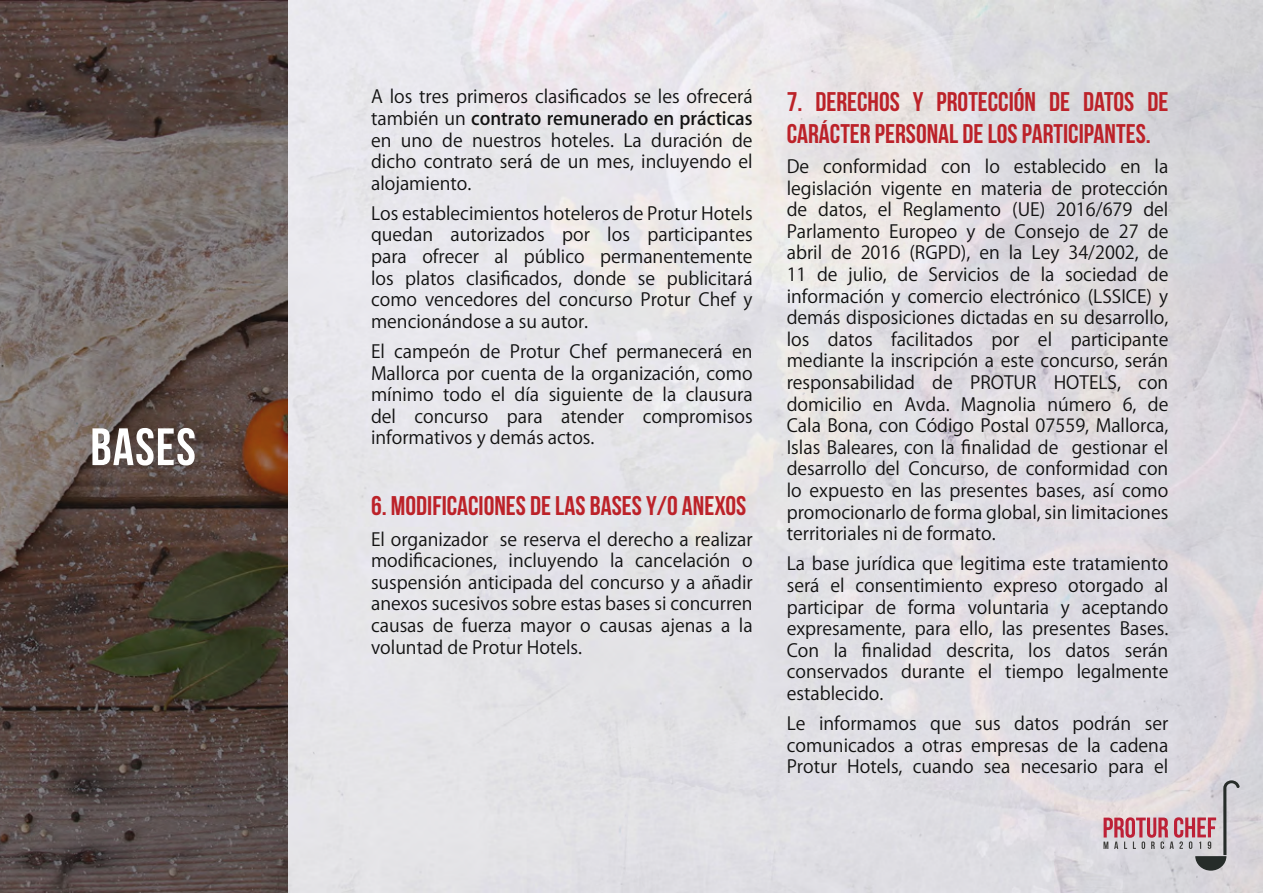
<style>
.page{position:relative;width:1263px;height:893px;background:#fff}
.page>*{position:absolute;margin:0;border:0;box-sizing:border-box;transform-origin:0 0}
.t1{font:52.5px "Bebas Neue";letter-spacing:.02em;color:#fff}
.t2{font:27px/32.4px "Bebas Neue";color:#bc2229}
.t3{font:18px/21.6px "Koz Go Pr 6 N";color:#121212;text-align:justify}
.s1{font-weight:500}
</style>
<div class="page">
<img style="left:287px;top:0;width:976px;height:893px">
<svg style="left:1103px;top:780px;width:137px;height:91px"></svg>
<img style="left:0;top:0;width:287px;height:893px">
<h1 class="t1" style="left:90px;top:418px;width:107px">BASES</h1>
<p class="t3" style="left:371px;top:86px;width:383px">A los tres primeros clasificados se les ofrecerá también un <span class="s1">contrato remunerado en prácticas </span>en uno de nuestros hoteles. La duración de dicho contrato será de un mes, incluyendo el alojamiento.</p>
<p class="t3" style="left:371px;top:203px;width:383px">Los establecimientos hoteleros de Protur Hotels quedan autorizados por los participantes para ofrecer al público permanentemente los platos clasificados, donde se publicitará como vencedores del concurso Protur Chef y mencionándose a su autor.</p>
<p class="t3" style="left:371px;top:341px;width:383px">El campeón de Protur Chef permanecerá en Mallorca por cuenta de la organización, como mínimo todo el día siguiente de la clausura del concurso para atender compromisos informativos y demás actos.</p>
<h2 class="t2" style="left:371px;top:490px;width:377px">6. MODIFICACIONES DE LAS BASES Y/O ANEXOS</h2>
<p class="t3" style="left:371px;top:528px;width:383px">El organizador se reserva el derecho a realizar modificaciones, incluyendo la cancelación o suspensión anticipada del concurso y a añadir anexos sucesivos sobre estas bases si concurren causas de fuerza mayor o causas ajenas a la voluntad de Protur Hotels.</p>
<h2 class="t2" style="left:787px;top:85px;width:383px">7. DERECHOS Y PROTECCIÓN DE DATOS DE<br>CARÁCTER PERSONAL DE LOS PARTICIPANTES.</h2>
<p class="t3" style="left:787px;top:156px;width:383px">De conformidad con lo establecido en la legislación vigente en materia de protección de datos, el Reglamento (UE) 2016/679 del Parlamento Europeo y de Consejo de 27 de abril de 2016 (RGPD), en la Ley 34/2002, de 11 de julio, de Servicios de la sociedad de información y comercio electrónico (LSSICE) y demás disposiciones dictadas en su desarrollo, los datos facilitados por el participante mediante la inscripción a este concurso, serán responsabilidad de PROTUR HOTELS, con domicilio en Avda. Magnolia número 6, de Cala Bona, con Código Postal 07559, Mallorca, Islas Baleares, con la finalidad de gestionar el desarrollo del Concurso, de conformidad con lo expuesto en las presentes bases, así como promocionarlo de forma global, sin limitaciones territoriales ni de formato.</p>
<p class="t3" style="left:787px;top:553px;width:383px">La base jurídica que legitima este tratamiento será el consentimiento expreso otorgado al participar de forma voluntaria y aceptando expresamente, para ello, las presentes Bases.<br>Con la finalidad descrita, los datos serán conservados durante el tiempo legalmente establecido.</p>
<p class="t3" style="left:787px;top:713px;width:383px">Le informamos que sus datos podrán ser comunicados a otras empresas de la cadena Protur Hotels, cuando sea necesario para el</p>
</div>
